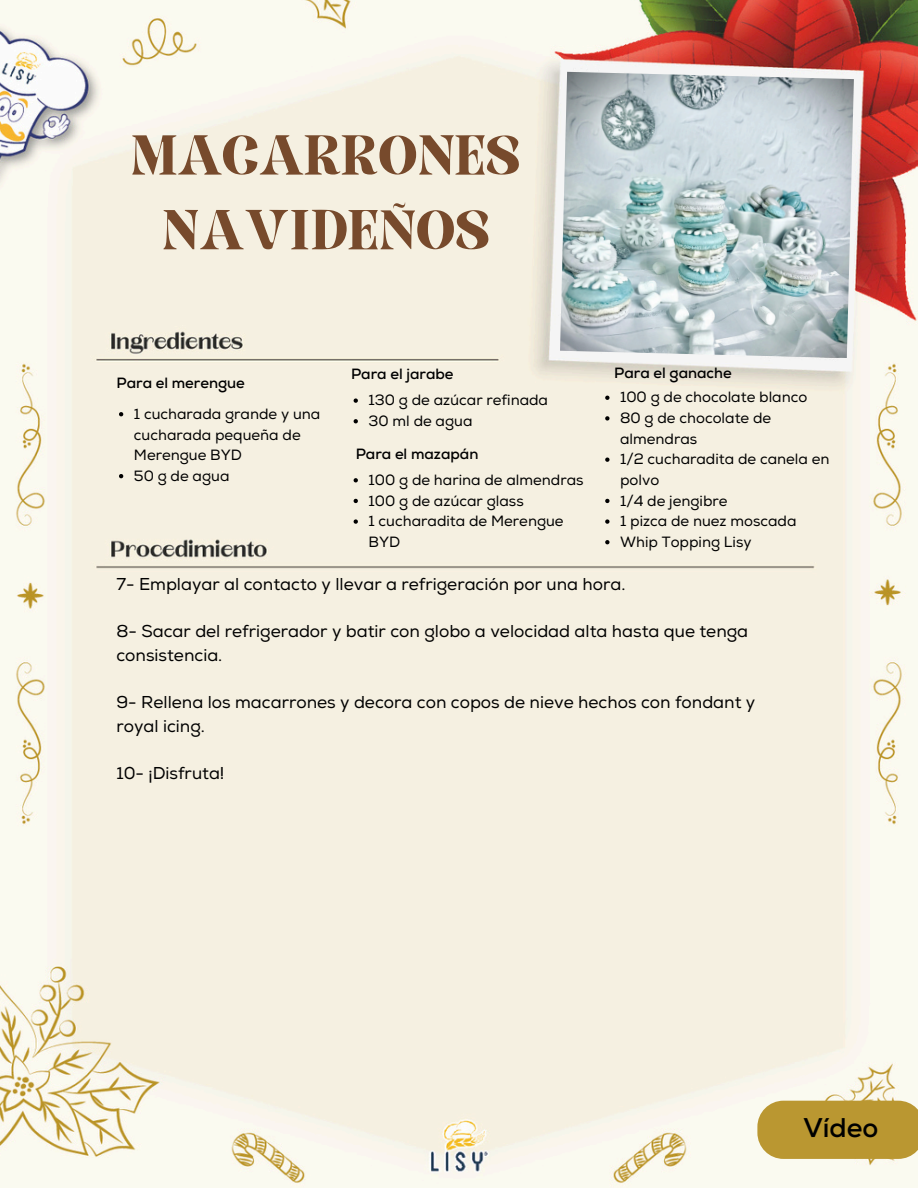
<style>
.page{position:relative;width:918px;height:1188px;background:#fff}
.page>*{position:absolute;margin:0;border:0;box-sizing:border-box;transform-origin:0 0}
.t1{font:54px/74.7px "Elika Gorica";color:#774a2c;text-align:center}
.t2{font:700 27px "Nexa";color:#000}
.t3{font:17.1px/23.7px "Nexa";color:#000}
.t4{font:14.85px/20.7px "Nexa";color:#000}
.t5{font:700 14.85px "Nexa";color:#000}
</style>
<div class="page">
<img style="left:0;top:0;width:918px;height:1188px">
<div style="left:757px;top:1101px;width:161px;height:58px;background:#ba9731"></div>
<img style="left:560px;top:72px;width:294px;height:286px">
<svg style="left:119px;top:412px;width:4px;height:4px"></svg>
<svg style="left:119px;top:474px;width:4px;height:4px"></svg>
<svg style="left:354px;top:398px;width:4px;height:5px"></svg>
<svg style="left:354px;top:419px;width:4px;height:4px"></svg>
<svg style="left:354px;top:478px;width:4px;height:4px"></svg>
<svg style="left:354px;top:499px;width:4px;height:4px"></svg>
<svg style="left:354px;top:519px;width:4px;height:5px"></svg>
<svg style="left:605px;top:396px;width:5px;height:4px"></svg>
<svg style="left:605px;top:416px;width:5px;height:5px"></svg>
<svg style="left:605px;top:458px;width:5px;height:4px"></svg>
<svg style="left:605px;top:499px;width:5px;height:4px"></svg>
<svg style="left:605px;top:519px;width:5px;height:5px"></svg>
<svg style="left:605px;top:540px;width:5px;height:4px"></svg>
<h4 class="t1" style="left:131px;top:124px;width:389px">MACARRONES<br>NAVIDEÑOS</h4>
<p class="t5" style="left:116px;top:374px;width:130px">Para el merengue</p>
<p class="t4" style="left:134px;top:404px;width:188px">1 cucharada grande y una cucharada pequeña de<br>Merengue BYD</p>
<p class="t4" style="left:134px;top:466px;width:97px">50 g de agua</p>
<p class="t5" style="left:351px;top:365px;width:104px">Para el jarabe</p>
<p class="t4" style="left:369px;top:390px;width:181px">130 g de azúcar refinada</p>
<p class="t4" style="left:369px;top:411px;width:106px">30 ml de agua</p>
<h4 class="t5" style="left:356px;top:445px;width:124px">Para el mazapán</h4>
<p class="t4" style="left:369px;top:470px;width:217px">100 g de harina de almendras</p>
<p class="t4" style="left:369px;top:491px;width:157px">100 g de azúcar glass</p>
<p class="t4" style="left:369px;top:511px;width:197px">1 cucharadita de Merengue<br>BYD</p>
<p class="t5" style="left:614px;top:364px;width:119px">Para el ganache</p>
<p class="t4" style="left:620px;top:387px;width:189px">100 g de chocolate blanco</p>
<p class="t4" style="left:620px;top:408px;width:153px">80 g de chocolate de almendras</p>
<h3 class="t4" style="left:620px;top:449px;width:211px">1/2 cucharadita de canela en polvo</h3>
<h3 class="t4" style="left:620px;top:491px;width:109px">1/4 de jengibre</h3>
<h3 class="t4" style="left:620px;top:511px;width:178px">1 pizca de nuez moscada</h3>
<h3 class="t4" style="left:620px;top:532px;width:133px">Whip Topping Lisy</h3>
<h4 class="t3" style="left:116px;top:573px;width:511px">7- Emplayar al contacto y llevar a refrigeración por una hora.</h4>
<h4 class="t3" style="left:116px;top:620px;width:633px">8- Sacar del refrigerador y batir con globo a velocidad alta hasta que tenga consistencia.</h4>
<p class="t3" style="left:116px;top:691px;width:640px">9- Rellena los macarrones y decora con copos de nieve hechos con fondant y royal icing.</p>
<p class="t3" style="left:116px;top:762px;width:110px">10- ¡Disfruta!</p>
<h1 class="t2" style="left:803px;top:1112px;width:76px">Vídeo</h1>
</div>
